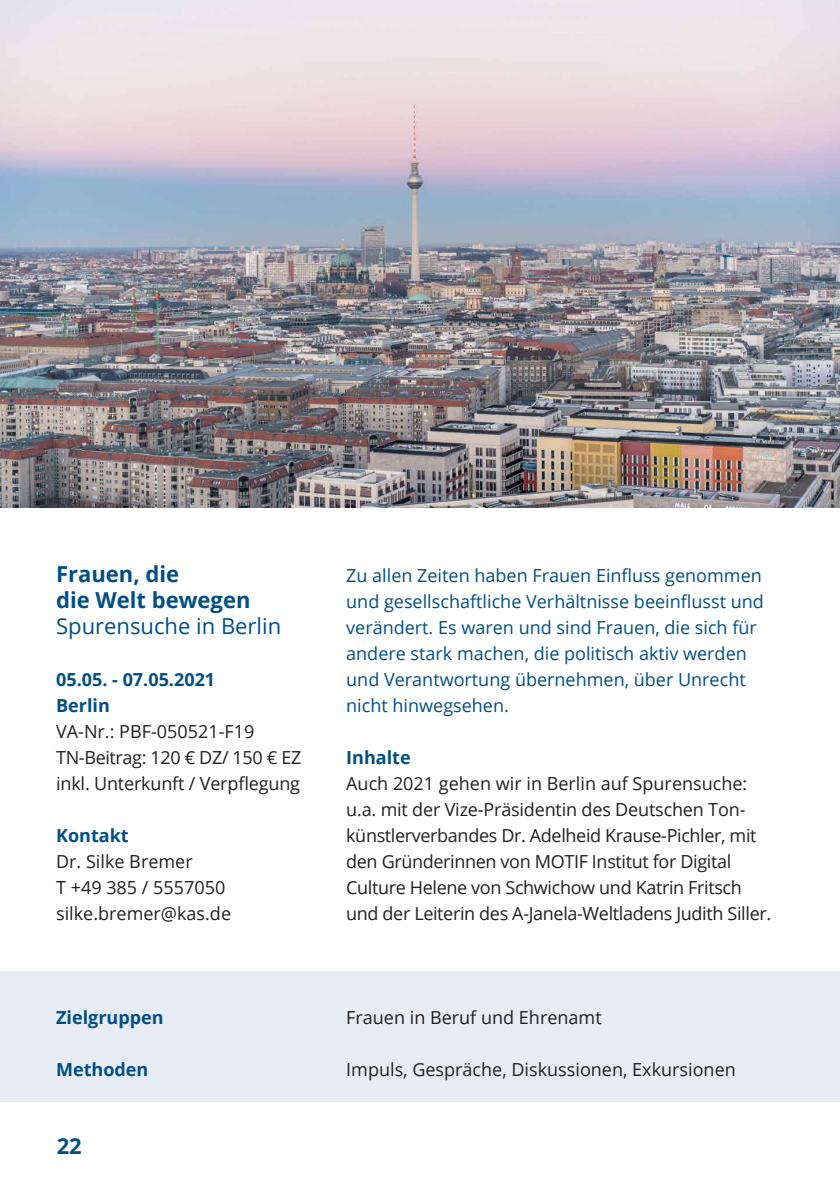
<style>
.page{position:relative;width:840px;height:1191px;background:#fff}
.page>*{position:absolute;margin:0;border:0;box-sizing:border-box;transform-origin:0 0}
.t1{font:700 22px/26px "Open Sans";color:#004f83}
.t2{font:22px "Open Sans";color:#004f83}
.t3{font:18px/26px "Open Sans";letter-spacing:-.01em;color:#231f20}
.t4{font:18px/26px "Open Sans";color:#004f83}
.t5{font:700 18px/26px "Open Sans";color:#004f83}
</style>
<div class="page">
<div style="left:0;top:971px;width:839px;height:130px;background:#e8ecf4"></div>
<img style="left:0;top:0;width:839px;height:507px">
<p class="t1" style="left:56px;top:560px;width:196px">Frauen, die<br>die Welt bewegen</p>
<p class="t2" style="left:56px;top:610px;width:226px">Spurensuche in Berlin</p>
<p class="t5" style="left:56px;top:665px;width:161px">05.05. - 07.05.2021<br>Berlin</p>
<p class="t3" style="left:56px;top:717px;width:246px">VA-Nr.: PBF-050521-F19<br>TN-Beitrag: 120 € DZ/ 150 € EZ inkl. Unterkunft / Verpflegung</p>
<p class="t5" style="left:56px;top:821px;width:74px">Kontakt</p>
<p class="t3" style="left:56px;top:847px;width:176px">Dr. Silke Bremer<br>T +49 385 / 5557050 silke.bremer@kas.de</p>
<p class="t5" style="left:56px;top:1003px;width:109px">Zielgruppen</p>
<p class="t5" style="left:56px;top:1055px;width:94px">Methoden</p>
<p class="t1" style="left:57px;top:1132px;width:27px">22</p>
<p class="t4" style="left:346px;top:561px;width:419px">Zu allen Zeiten haben Frauen Einfluss genommen und gesellschaftliche Verhältnisse beeinflusst und verändert. Es waren und sind Frauen, die sich für andere stark machen, die politisch aktiv werden und Verantwortung übernehmen, über Unrecht nicht hinwegsehen.</p>
<p class="t5" style="left:346px;top:743px;width:66px">Inhalte</p>
<p class="t3" style="left:346px;top:769px;width:426px">Auch 2021 gehen wir in Berlin auf Spurensuche: u.a. mit der Vize-Präsidentin des Deutschen Ton&shy;künstlerverbandes Dr. Adelheid Krause-Pichler, mit den Gründerinnen von MOTIF Institut for Digital Culture Helene von Schwichow und Katrin Fritsch und der Leiterin des A-Janela-Weltladens Judith Siller.</p>
<p class="t3" style="left:346px;top:1003px;width:257px">Frauen in Beruf und Ehrenamt</p>
<p class="t3" style="left:346px;top:1055px;width:391px">Impuls, Gespräche, Diskussionen, Exkursionen</p>
</div>
